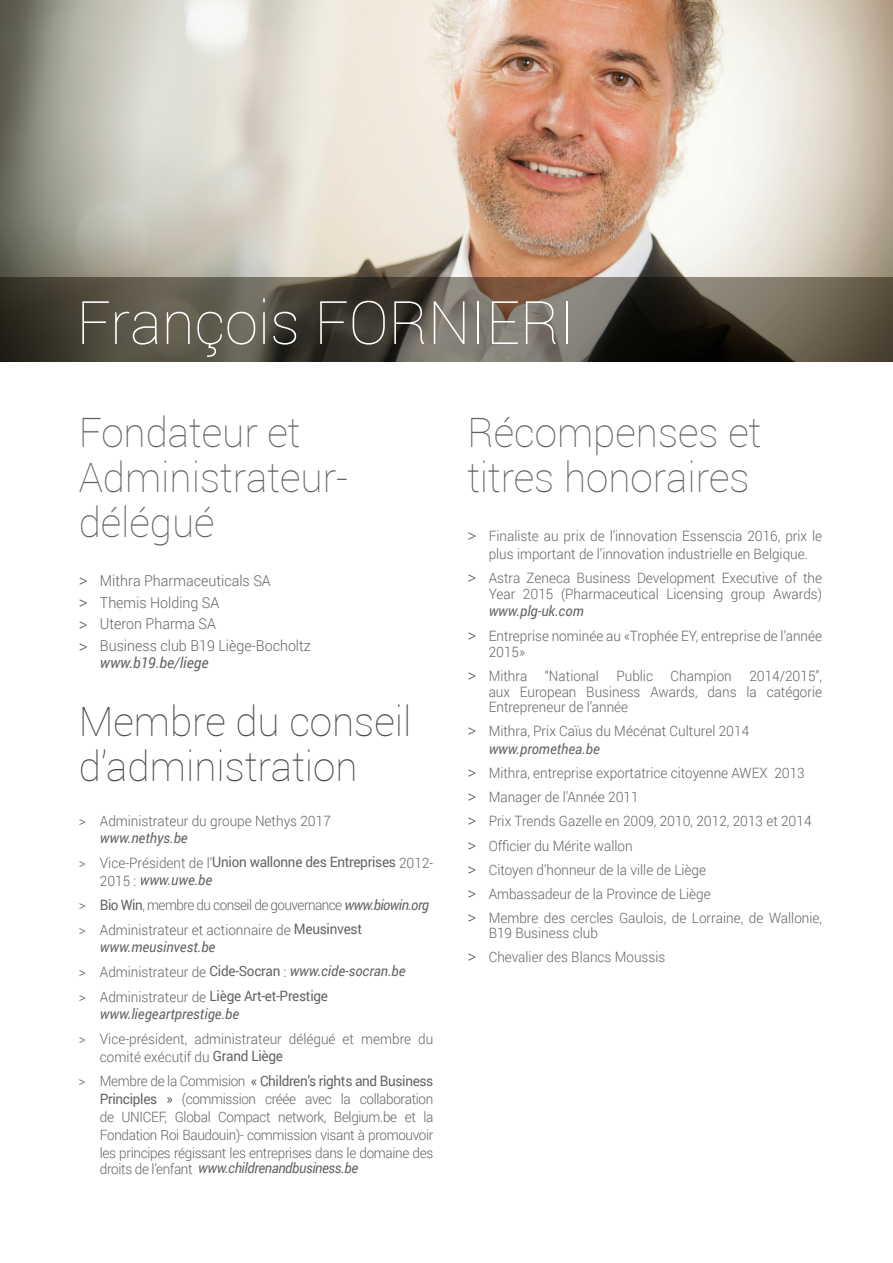
<style>
.page{position:relative;width:893px;height:1263px;background:#fff}
.page>*{position:absolute;margin:0;border:0;box-sizing:border-box;transform-origin:0 0}
.t1{font:100 60px "Roboto";color:#fff}
.t2{font:100 40.5px/45px "Roboto";color:#636366}
.t3{font:100 40.5px/45px "Roboto";color:#4b4c4d}
.t4{font:300 15px/21.9px "Roboto";color:#636366;scale:.95 1}
.t5{font:italic 15px "Roboto";color:#636366;scale:.95 1}
.t6{font:300 14.25px/24px "Roboto";color:#636366;scale:.95 1}
.t7{font:italic 14.25px/25px "Roboto";color:#636366;scale:.95 1}
.t8{font:14.25px/24.3px "Roboto";letter-spacing:-.02em;color:#636366;scale:.95 1}
.t9{font:italic 14.25px "Roboto";letter-spacing:-.025em;color:#636366;scale:.95 1}
.s1{font-size:18px}
.s2{font-style:italic}
.s3{font-weight:300}
.s4{font-weight:400;font-style:italic}
.s5{font-weight:400}
.s6{font-weight:300;font-style:normal}
.s7{font-style:normal}
</style>
<div class="page">
<img style="left:0;top:0;width:893px;height:277px">
<svg style="left:0;top:277px;width:893px;height:84px;background:#544e43"></svg>
<h1 class="t1" style="left:77px;top:281px;width:500px">François FORNIERI</h1>
<h2 class="t2" style="left:79px;top:409px;width:271px">Fondateur et<br>Administrateur&shy;délégué</h2>
<p class="t4" style="left:79px;top:569px;width:246px"><span class="s1">&gt;</span> Mithra Pharmaceuticals SA<br><span class="s1">&gt;</span> Themis Holding SA<br><span class="s1">&gt;</span> Uteron Pharma SA<br><span class="s1">&gt;</span> Business club B19 Liège-Bocholtz</p>
<p class="t5" style="left:100px;top:652px;width:116px">www.b19.be/liege</p>
<h2 class="t3" style="left:79px;top:697px;width:334px">Membre du conseil d’administration</h2>
<p class="t6" style="left:79px;top:808px;width:267px">&gt; Administrateur du groupe Nethys 2017</p>
<p class="t8" style="left:79px;top:825px;width:375px;text-indent:21px"><span class="s2">www.nethys.be<br></span><span class="s3">&gt; Vice-Président de l’</span>Union wallonne des Entreprises <span class="s3">2012-</span></p>
<p class="t6" style="left:79px;top:867px;width:370px;line-height:24.8px;text-indent:21px">2015 : <span class="s4">www.uwe.be<br></span>&gt; <span class="s5">Bio Win</span>, membre du conseil de gouvernance <span class="s4">www.biowin.org </span>&gt; Administrateur et actionnaire de <span class="s5">Meusinvest</span></p>
<p class="t7" style="left:79px;top:934px;width:346px;text-indent:21px">www.meusinvest.be<br><span class="s6">&gt; Administrateur de</span> <span class="s7">Cide-Socran</span> <span class="s6">:</span> www.cide-socran.be</p>
<p class="t7" style="left:100px;top:986px;width:242px;line-height:18px;text-indent:-21px"><span class="s6">&gt; Administrateur de</span> <span class="s7">Liège Art-et-Prestige </span>www.liegeartprestige.be</p>
<p class="t6" style="left:100px;top:1029px;width:352px;line-height:18px;text-indent:-21px">&gt; Vice-président, administrateur délégué et membre du comité exécutif du <span class="s5">Grand Liège</span></p>
<p class="t6" style="left:100px;top:1071px;width:353px;line-height:18.1px;text-align:justify;text-indent:-21px">&gt; Membre de la Commision <span class="s5">« Children’s rights and Business Principles »</span> (commission créée avec la collaboration de UNICEF, Global Compact network, Belgium.be et la Fondation Roi Baudouin)- commission visant à promouvoir les principes régissant les entreprises dans le domaine des</p>
<p class="t9" style="left:100px;top:1158px;width:273px"><span class="s6">droits de l’enfant</span> www.childrenandbusiness.be</p>
<h2 class="t2" style="left:467px;top:409px;width:295px">Récompenses et titres honoraires</h2>
<p class="t6" style="left:467px;top:527px;width:375px;line-height:18px;text-align:center"><span class="s1">&gt;</span> Finaliste au prix de l’innovation Essenscia 2016, prix le plus important de l’innovation industrielle en Belgique.</p>
<p class="t6" style="left:467px;top:570px;width:375px;line-height:15.8px;text-align:right"><span class="s1">&gt;</span> Astra Zeneca Business Development Executive of the<br>Year 2015 (Pharmaceutical Licensing group Awards)</p>
<p class="t6" style="left:467px;top:598px;width:375px;line-height:24.8px;text-indent:21px"><span class="s4">www.plg-uk.com<br></span><span class="s1">&gt;</span> Entreprise nominée au «Trophée EY, entreprise de l’année</p>
<p class="t6" style="left:467px;top:639px;width:375px;text-indent:21px">2015»<br><span class="s1">&gt;</span> Mithra “National Public Champion 2014/2015”,</p>
<p class="t6" style="left:489px;top:683px;width:353px;line-height:15.6px">aux European Business Awards, dans la catégorie<br>Entrepreneur de l’année</p>
<p class="t6" style="left:489px;top:722px;width:276px;line-height:17.2px;text-indent:-21px"><span class="s1">&gt;</span> Mithra, Prix Caïus du Mécénat Culturel 2014 <span class="s4">www.promethea.be</span></p>
<p class="t6" style="left:467px;top:761px;width:375px"><span class="s1">&gt;</span> Mithra, entreprise exportatrice citoyenne AWEX 2013<br><span class="s1">&gt;</span> Manager de l’Année 2011<br><span class="s1">&gt;</span> Prix Trends Gazelle en 2009, 2010, 2012, 2013 et 2014 <span class="s1">&gt;</span> Officier du Mérite wallon<br><span class="s1">&gt;</span> Citoyen d’honneur de la ville de Liège<br><span class="s1">&gt;</span> Ambassadeur de la Province de Liège<br><span class="s1">&gt;</span> Membre des cercles Gaulois, de Lorraine, de Wallonie,</p>
<p class="t6" style="left:467px;top:921px;width:210px;text-indent:21px">B19 Business club<br><span class="s1">&gt;</span> Chevalier des Blancs Moussis</p>
</div>
